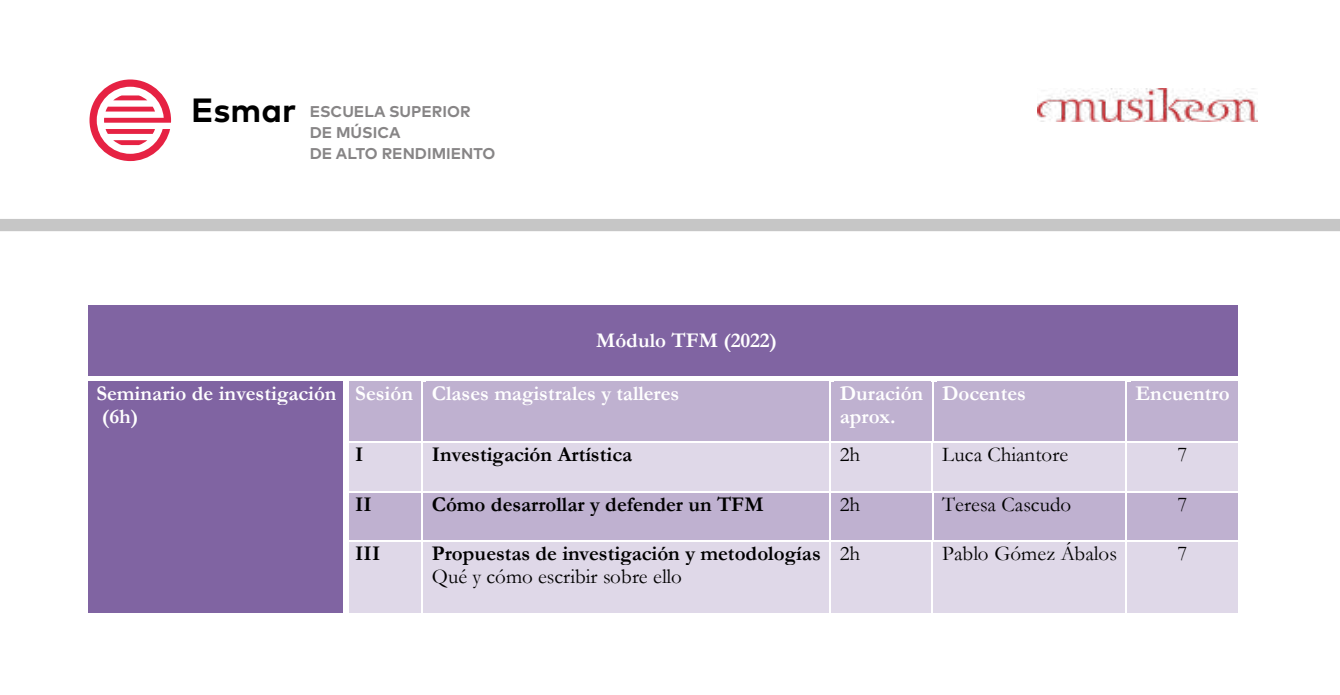
<style>
.page{position:relative;width:1340px;height:695px;background:#fff}
.page>*{position:absolute;margin:0;border:0;box-sizing:border-box;transform-origin:0 0}
.t1{font:700 21px/23.4px "Garamond";color:#fff}
.t2{font:700 21px "Garamond";color:#000}
.t3{font:21px "Garamond";letter-spacing:.005em;color:#000}
.t4{font:700 15.58px/21.3px "Mark OT";color:#878586}
.s1{font-size:33.6px;color:#000}
.s2{font-family:"MS Mincho";font-weight:400;font-size:20.65px;color:#000}
</style>
<div class="page">
<svg style="left:89px;top:79px;width:82px;height:82px"></svg>
<img style="left:1037px;top:88px;width:220px;height:34px">
<div style="left:0;top:219px;width:1339px;height:12px;background:#c6c6c6"></div>
<div style="left:96px;top:305px;width:1134px;height:24px;background:#8064a2"></div>
<div style="left:96px;top:329px;width:1134px;height:23px;background:#8064a2"></div>
<div style="left:96px;top:352px;width:1134px;height:24px;background:#8064a2"></div>
<div style="left:88px;top:381px;width:255px;height:231px;background:#8064a2"></div>
<div style="left:346px;top:381px;width:75px;height:60px;background:#bfb1d0"></div>
<div style="left:423px;top:381px;width:406px;height:60px;background:#bfb1d0"></div>
<div style="left:831px;top:381px;width:100px;height:60px;background:#bfb1d0"></div>
<div style="left:933px;top:381px;width:192px;height:60px;background:#bfb1d0"></div>
<div style="left:1127px;top:381px;width:111px;height:60px;background:#bfb1d0"></div>
<div style="left:343px;top:381px;width:5px;height:60px;background:#fff"></div>
<div style="left:346px;top:443px;width:75px;height:47px;background:#dfd8e8"></div>
<div style="left:423px;top:443px;width:406px;height:47px;background:#dfd8e8"></div>
<div style="left:831px;top:443px;width:101px;height:47px;background:#dfd8e8"></div>
<div style="left:933px;top:443px;width:192px;height:47px;background:#dfd8e8"></div>
<div style="left:1126px;top:443px;width:112px;height:47px;background:#dfd8e8"></div>
<div style="left:343px;top:443px;width:5px;height:47px;background:#fff"></div>
<hr style="left:931px;top:443px;width:2px;height:47px;background:#fff">
<div style="left:346px;top:492px;width:75px;height:48px;background:#bfb1d0"></div>
<div style="left:423px;top:492px;width:406px;height:48px;background:#bfb1d0"></div>
<div style="left:831px;top:492px;width:100px;height:48px;background:#bfb1d0"></div>
<div style="left:933px;top:492px;width:192px;height:48px;background:#bfb1d0"></div>
<div style="left:1127px;top:492px;width:111px;height:48px;background:#bfb1d0"></div>
<div style="left:343px;top:492px;width:5px;height:48px;background:#fff"></div>
<div style="left:346px;top:541px;width:75px;height:71px;background:#dfd8e8"></div>
<div style="left:423px;top:541px;width:406px;height:71px;background:#dfd8e8"></div>
<div style="left:831px;top:541px;width:101px;height:71px;background:#dfd8e8"></div>
<div style="left:933px;top:541px;width:192px;height:71px;background:#dfd8e8"></div>
<div style="left:1126px;top:541px;width:112px;height:71px;background:#dfd8e8"></div>
<div style="left:343px;top:541px;width:5px;height:71px;background:#fff"></div>
<hr style="left:931px;top:541px;width:2px;height:71px;background:#fff">
<p class="t4" style="left:310px;top:101px;width:187px;text-indent:-118px"><span class="s1">Esmar</span> ESCUELA SUPERIOR<br>DE MÚSICA<br>DE ALTO RENDIMIENTO</p>
<p class="t1" style="left:596px;top:331px;width:193px">Módulo TFM (2022)<span class="s2"> </span></p>
<p class="t1" style="left:96px;top:383px;width:242px">Seminario de investigación (6h)</p>
<p class="t1" style="left:355px;top:383px;width:325px">Sesión Clases magistrales y talleres</p>
<p class="t1" style="left:839px;top:383px;width:85px">Duración aprox.</p>
<p class="t1" style="left:942px;top:383px;width:85px">Docentes</p>
<p class="t1" style="left:1135px;top:383px;width:96px">Encuentro</p>
<p class="t2" style="left:355px;top:447px;width:10px">I</p>
<p class="t2" style="left:432px;top:447px;width:202px">Investigación Artística</p>
<p class="t3" style="left:839px;top:447px;width:22px">2h</p>
<p class="t3" style="left:942px;top:447px;width:127px">Luca Chiantore</p>
<p class="t3" style="left:1177px;top:447px;width:11px">7</p>
<p class="t2" style="left:355px;top:496px;width:18px">II</p>
<p class="t2" style="left:432px;top:496px;width:333px">Cómo desarrollar y defender un TFM</p>
<p class="t3" style="left:839px;top:496px;width:22px">2h</p>
<p class="t3" style="left:942px;top:496px;width:130px">Teresa Cascudo</p>
<p class="t3" style="left:1177px;top:496px;width:11px">7</p>
<p class="t2" style="left:355px;top:545px;width:27px">III</p>
<p class="t2" style="left:432px;top:545px;width:390px">Propuestas de investigación y metodologías</p>
<p class="t3" style="left:432px;top:569px;width:252px">Qué y cómo escribir sobre ello</p>
<p class="t3" style="left:839px;top:546px;width:22px">2h</p>
<p class="t3" style="left:942px;top:546px;width:176px">Pablo Gómez Ábalos</p>
<p class="t3" style="left:1177px;top:546px;width:11px">7</p>
</div>
